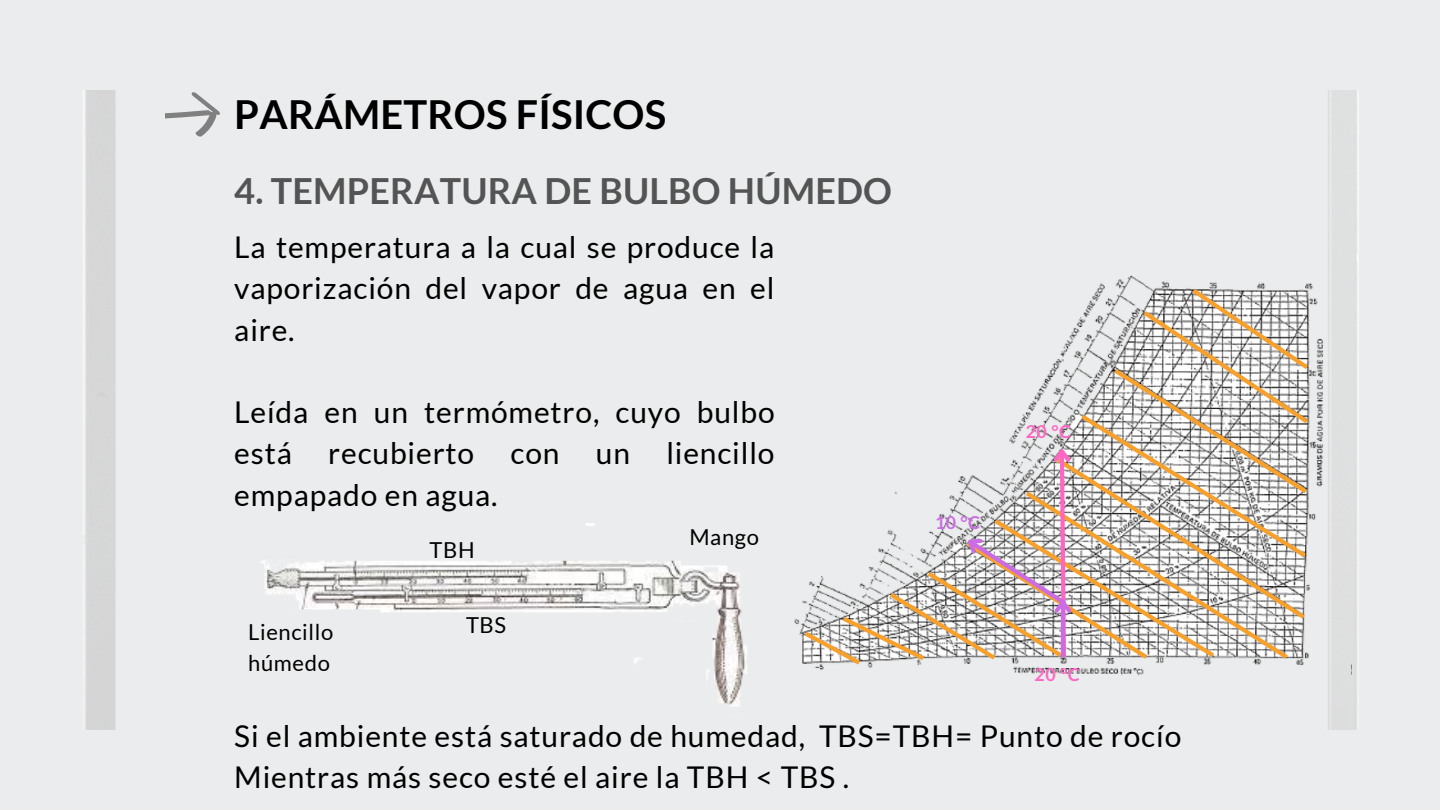
<style>
.page{position:relative;width:1440px;height:810px;background:#ebeced}
.page>*{position:absolute;margin:0;border:0;box-sizing:border-box;transform-origin:0 0}
.t1{font:700 40px "Lato";letter-spacing:.005em;color:#000}
.t2{font:700 36px "Lato";letter-spacing:.005em;color:#545454}
.t3{font:30px/41.2px "Lato";letter-spacing:.03em;color:#000;text-align:justify}
.t4{font:22px/30.8px "Lato";letter-spacing:.03em;color:#000}
.t5{font:700 17.8px "Lato";color:#ff66c4}
.t6{font:700 17.8px "Lato";color:#cb6ce6}
</style>
<div class="page">
<img style="left:83px;top:90px;width:1276px;height:639px">
<div style="left:353px;top:392px;width:13px;height:243px;background:#ebeced"></div>
<svg style="left:165px;top:90px;width:56px;height:54px"></svg>
<div style="left:684px;top:316px;width:12px;height:221px;background:#ebeced"></div>
<img style="left:234px;top:524px;width:560px;height:205px">
<img style="left:794px;top:245px;width:557px;height:438px">
<svg style="left:800px;top:285px;width:513px;height:383px"></svg>
<div style="left:782px;top:284px;width:23px;height:285px;background:#ebeced"></div>
<h1 class="t1" style="left:234px;top:89px;width:433px">PARÁMETROS FÍSICOS</h1>
<p class="t2" style="left:234px;top:168px;width:659px">4. TEMPERATURA DE BULBO HÚMEDO</p>
<p class="t3" style="left:234px;top:226px;width:542px">La temperatura a la cual se produce la vaporización del vapor de agua en el aire.</p>
<p class="t3" style="left:234px;top:391px;width:542px">Leída en un termómetro, cuyo bulbo está recubierto con un liencillo empapado en agua.</p>
<p class="t4" style="left:248px;top:616px;width:87px">Liencillo húmedo</p>
<p class="t4" style="left:430px;top:534px;width:47px">TBH</p>
<p class="t4" style="left:466px;top:609px;width:42px">TBS</p>
<p class="t4" style="left:689px;top:521px;width:71px">Mango</p>
<p class="t6" style="left:935px;top:511px;width:47px">10 °C</p>
<p class="t5" style="left:1026px;top:421px;width:47px">20 °C</p>
<p class="t5" style="left:1035px;top:664px;width:47px">20 °C</p>
<p class="t3" style="left:234px;top:715px;width:949px">Si el ambiente está saturado de humedad, TBS=TBH= Punto de rocío<br>Mientras más seco esté el aire la TBH &lt; TBS .</p>
</div>
